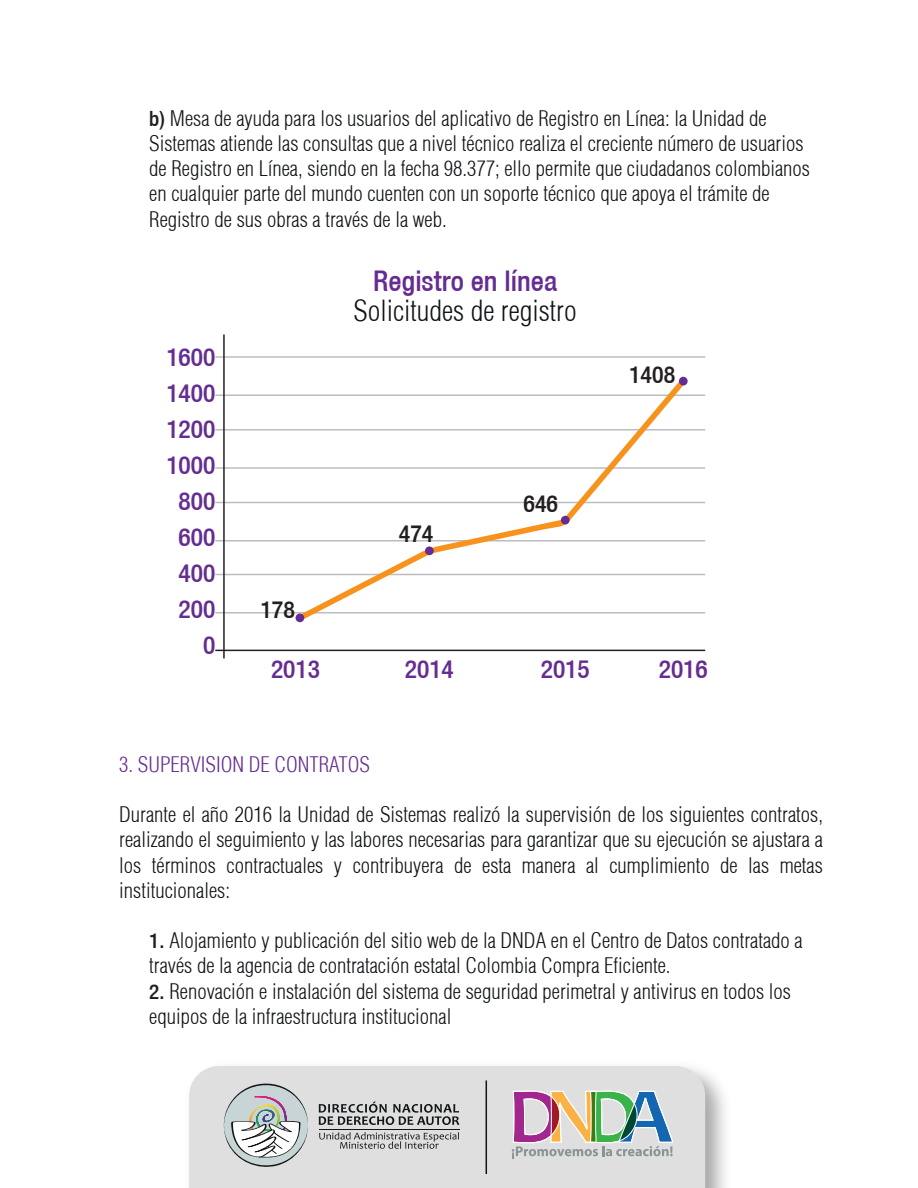
<style>
.page{position:relative;width:918px;height:1188px;background:#fff}
.page>*{position:absolute;margin:0;border:0;box-sizing:border-box;transform-origin:0 0}
.t1{font:300 condensed 28.5px "Helvetica";color:#111416}
.t2{font:500 condensed 28.5px "Helvetica 67";color:#652d91}
.t3{font:500 condensed 25.5px/36px "Helvetica 67";color:#652d91;text-align:right}
.t4{font:500 condensed 24px "Helvetica 67";color:#231f20}
.t5{font:300 condensed 21px/25.2px "Helvetica";color:#111416}
.t6{font:300 condensed 21px "Helvetica";color:#652d91}
.s1{font-family:"Helvetica 67";font-weight:500;color:#231f20}
</style>
<div class="page">
<img style="left:705px;top:1073px;width:20px;height:115px">
<div style="left:189px;top:1066px;width:516px;height:122px;background:#dedfde"></div>
<svg style="left:319px;top:1102px;width:140px;height:23px;background:#9ea0a0"></svg>
<svg style="left:319px;top:1132px;width:140px;height:17px;background:#b7b8b8"></svg>
<hr style="left:319px;top:1129px;width:140px;height:1px;background:#111416">
<svg style="left:222px;top:1082px;width:86px;height:88px"></svg>
<svg style="left:512px;top:1091px;width:161px;height:68px;background:#b7b7b5"></svg>
<hr style="left:486px;top:1080px;width:1px;height:94px;background:#111416">
<hr style="left:215px;top:650px;width:490px;height:1px;background:#231f20">
<hr style="left:215px;top:612px;width:490px;height:2px;background:#bcbdc0">
<hr style="left:215px;top:574px;width:490px;height:1px;background:#bcbdc0">
<hr style="left:215px;top:540px;width:490px;height:2px;background:#bcbdc0">
<hr style="left:215px;top:502px;width:490px;height:1px;background:#bcbdc0">
<hr style="left:215px;top:467px;width:490px;height:2px;background:#bcbdc0">
<hr style="left:215px;top:429px;width:490px;height:1px;background:#bcbdc0">
<hr style="left:215px;top:394px;width:490px;height:2px;background:#bcbdc0">
<hr style="left:215px;top:356px;width:490px;height:2px;background:#bcbdc0">
<hr style="left:223px;top:334px;width:2px;height:324px;background:#231f20">
<svg style="left:295px;top:376px;width:393px;height:246px"></svg>
<div style="left:296px;top:614px;width:8px;height:8px;background:#652d91;border-radius:50%"></div>
<div style="left:425px;top:546px;width:9px;height:9px;background:#652d91;border-radius:50%"></div>
<div style="left:561px;top:516px;width:9px;height:8px;background:#652d91;border-radius:50%"></div>
<div style="left:679px;top:377px;width:9px;height:8px;background:#652d91;border-radius:50%"></div>
<p class="t5" style="left:149px;top:106px;width:662px"><span class="s1">b)</span> Mesa de ayuda para los usuarios del aplicativo de Registro en Línea: la Unidad de Sistemas atiende las consultas que a nivel técnico realiza el creciente número de usuarios de Registro en Línea, siendo en la fecha 98.377; ello permite que ciudadanos colombianos en cualquier parte del mundo cuenten con un soporte técnico que apoya el trámite de Registro de sus obras a través de la web.</p>
<p class="t3" style="left:166px;top:339px;width:50px">1600<br>1400<br>1200<br>1000<br>800<br>600<br>400<br>200<br>0</p>
<p class="t4" style="left:260px;top:595px;width:36px">178</p>
<h1 class="t2" style="left:373px;top:264px;width:186px">Registro en línea</h1>
<h1 class="t1" style="left:354px;top:293px;width:225px">Solicitudes de registro</h1>
<p class="t4" style="left:399px;top:519px;width:36px">474</p>
<p class="t4" style="left:524px;top:490px;width:36px">646</p>
<p class="t4" style="left:629px;top:360px;width:48px">1408</p>
<p class="t3" style="left:271px;top:651px;width:50px">2013</p>
<p class="t3" style="left:405px;top:651px;width:50px">2014</p>
<p class="t3" style="left:541px;top:651px;width:50px">2015</p>
<p class="t3" style="left:659px;top:651px;width:50px">2016</p>
<p class="t6" style="left:119px;top:751px;width:252px">3. SUPERVISION DE CONTRATOS</p>
<p class="t5" style="left:119px;top:802px;width:705px;text-align:justify">Durante el año 2016 la Unidad de Sistemas realizó la supervisión de los siguientes contratos, realizando el seguimiento y las labores necesarias para garantizar que su ejecución se ajustara a los términos contractuales y contribuyera de esta manera al cumplimiento de las metas institucionales:</p>
<p class="t5" style="left:149px;top:928px;width:655px"><span class="s1">1.</span> Alojamiento y publicación del sitio web de la DNDA en el Centro de Datos contratado a través de la agencia de contratación estatal Colombia Compra Eficiente.</p>
<p class="t5" style="left:149px;top:978px;width:643px"><span class="s1">2.</span> Renovación e instalación del sistema de seguridad perimetral y antivirus en todos los equipos de la infraestructura institucional</p>
</div>
